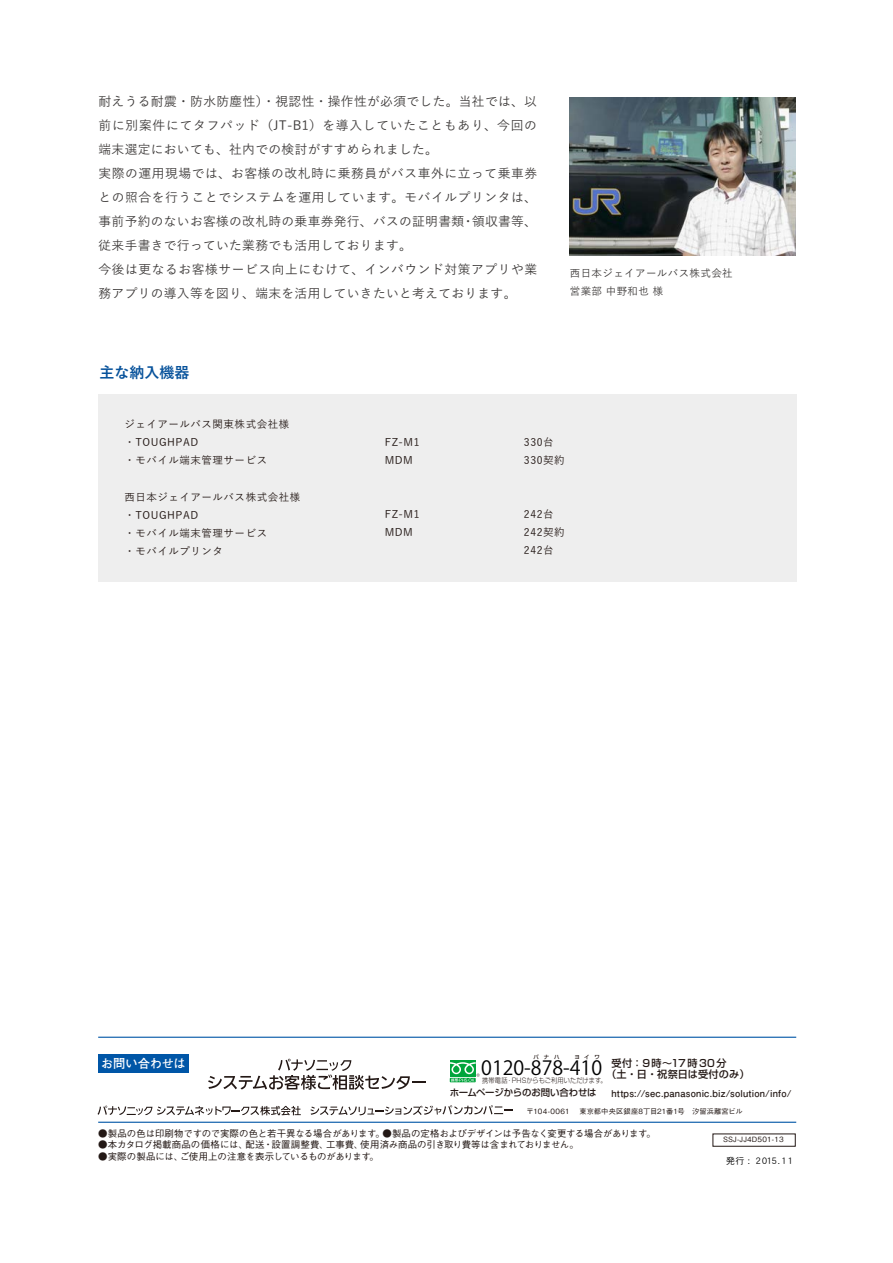
<style>
.page{position:relative;width:893px;height:1263px;background:#fff}
.page>*{position:absolute;margin:0;border:0;box-sizing:border-box;transform-origin:0 0}
.t1{font:19.5px "Koz Go Pr 6 N";color:#000}
.t2{font:700 15px "Yu Go";color:#07529b}
.t3{font:500 12.75px/24px "Yu Go";letter-spacing:.03em;color:#3d3a39}
.t4{font:700 12.3px "Futo Go B101 Pro";letter-spacing:-.01em;color:#fff}
.t5{font:500 10.5px/18px "Yu Go";letter-spacing:.05em;color:#221714}
.t6{font:500 10.5px/18px "Yu Go";letter-spacing:.035em;color:#3d3a39}
.t7{font:500 10.2px/11.6px "Shin Go Pro";letter-spacing:.02em;color:#231815}
.t8{font:500 9.45px "Gothic BBB Pro";letter-spacing:.01em;color:#231815}
.t9{font:700 9.45px "Futo Go B101 Pro";letter-spacing:.02em;color:#231815}
.t10{font:500 9.45px "Shin Go Pro";letter-spacing:-.02em;color:#231815}
.t11{font:9px "DFHS Gothic W3 MP RKSJ H";letter-spacing:.035em;color:#000}
.t12{font:500 7.2px "Gothic BBB Pro";letter-spacing:.02em;color:#231815}
.t13{font:300 6.75px "Shin Go Pro";letter-spacing:.02em;color:#231815;scale:.9 1}
.t14{font:500 5.4px "Shin Go Pro";letter-spacing:.895em;color:#231815}
</style>
<div class="page">
<hr style="left:98px;top:1122px;width:698px;height:1px;background:#0056a7">
<hr style="left:98px;top:1037px;width:698px;height:1px;background:#0056a7">
<div style="left:98px;top:1054px;width:91px;height:19px;background:#0056a7"></div>
<div style="left:450px;top:1059px;width:26px;height:17px;background:#00a53c"></div>
<svg style="left:450px;top:1062px;width:30px;height:20px"></svg>
<svg style="left:98px;top:1105px;width:203px;height:10px"></svg>
<svg style="left:208px;top:1059px;width:217px;height:31px"></svg>
<svg style="left:310px;top:1105px;width:202px;height:10px"></svg>
<img style="left:570px;top:97px;width:225px;height:158px">
<div style="left:98px;top:394px;width:698px;height:187px;background:#eee"></div>
<p class="t3" style="left:99px;top:88px;width:440px">耐えうる耐震・防水防塵性）・視認性・操作性が必須でした。当社では、以前に別案件にてタフパッド（JT-B1）を導入していたこともあり、今回の端末選定においても、社内での検討がすすめられました。<br>実際の運用現場では、お客様の改札時に乗務員がバス車外に立って乗車券との照合を行うことでシステムを運用しています。モバイルプリンタは、事前予約のないお客様の改札時の乗車券発行、バスの証明書類・領収書等、従来手書きで行っていた業務でも活用しております。<br>今後は更なるお客様サービス向上にむけて、インバウンド対策アプリや業務アプリの導入等を図り、端末を活用していきたいと考えております。</p>
<p class="t2" style="left:99px;top:364px;width:91px">主な納入機器</p>
<p class="t6" style="left:570px;top:263px;width:164px">西日本ジェイアールバス株式会社営業部 中野和也 様</p>
<p class="t5" style="left:124px;top:414px;width:166px">ジェイアールバス関東株式会社様・TOUGHPAD<br>・モバイル端末管理サービス</p>
<p class="t5" style="left:124px;top:486px;width:177px">西日本ジェイアールバス株式会社様・TOUGHPAD<br>・モバイル端末管理サービス<br>・モバイルプリンタ</p>
<p class="t5" style="left:385px;top:431px;width:36px">FZ-M1<br>MDM</p>
<p class="t5" style="left:385px;top:503px;width:36px">FZ-M1<br>MDM</p>
<p class="t5" style="left:524px;top:431px;width:42px">330台<br>330契約</p>
<p class="t5" style="left:524px;top:503px;width:42px">242台<br>242契約<br>242台</p>
<p class="t4" style="left:101px;top:1054px;width:87px">お問い合わせは</p>
<p class="t14" style="left:534px;top:1053px;width:27px">パナハ</p>
<p class="t14" style="left:574px;top:1053px;width:27px">ヨイワ</p>
<p class="t13" style="left:482px;top:1075px;width:140px">携帯電話・PHSからもご利用いただけます。</p>
<p class="t12" style="left:526px;top:1106px;width:218px">〒104-0061 　東京都中央区銀座8丁目21番1号　汐留浜離宮ビル</p>
<p class="t7" style="left:606px;top:1056px;width:145px;text-indent:5px">受付：9時～17時 30 分<br>（土・日・祝祭日は受付のみ）</p>
<h1 class="t1" style="left:481px;top:1056px;width:122px">0120-878-410</h1>
<p class="t10" style="left:450px;top:1085px;width:148px">ホームページからのお問い合わせは</p>
<p class="t9" style="left:611px;top:1085px;width:181px">https://sec.panasonic.biz/solution/info/</p>
<p class="t8" style="left:98px;top:1126px;width:559px">●製品の色は印刷物ですので実際の色と若干異なる場合があります。●製品の定格およびデザインは予告なく変更する場合があります。</p>
<p class="t8" style="left:98px;top:1137px;width:482px">●本カタログ掲載商品の価格には、配送・設置調整費、工事費、使用済み商品の引き取り費等は含まれておりません。</p>
<p class="t8" style="left:98px;top:1148px;width:282px">●実際の製品には、ご使用上の注意を表示しているものがあります。</p>
<p class="t12" style="left:723px;top:1134px;width:62px">SSJ-JJ4D501-13</p>
<p class="t11" style="left:726px;top:1156px;width:68px">発行 : 2015.11</p>
</div>
